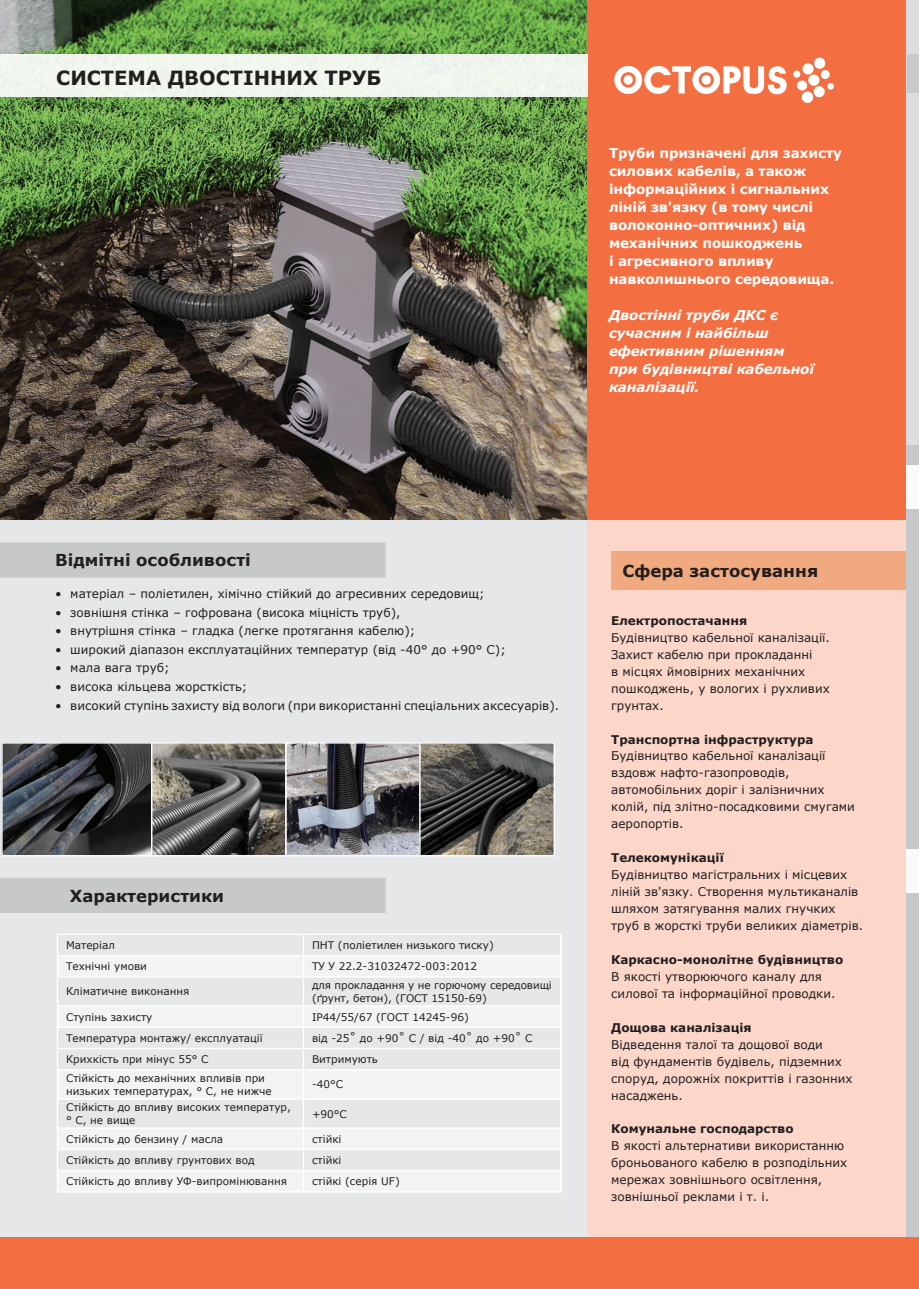
<style>
.page{position:relative;width:919px;height:1289px;background:#fff}
.page>*{position:absolute;margin:0;border:0;box-sizing:border-box;transform-origin:0 0}
.t1{font:700 19.5px "Verdana";color:#231f20}
.t2{font:700 16.5px "Verdana";color:#231f20}
.t3{font:700 13.5px/18px "Verdana";letter-spacing:-.01em;color:#fff}
.t4{font:italic 700 13.5px/18px "Verdana";letter-spacing:-.01em;color:#fff}
.t5{font:12px/17px "Verdana";color:#231f20}
.t6{font:700 12px "Verdana";color:#231f20}
.t7{font:10.5px/12.6px "Verdana";color:#231f20}
</style>
<div class="page">
<div style="left:582px;top:0;width:324px;height:1288px;background:#f36f42"></div>
<div style="left:585px;top:520px;width:321px;height:762px;background:#fbd6c9"></div>
<div style="left:0;top:519px;width:586px;height:769px;background:#e6e7e9"></div>
<div style="left:0;top:878px;width:386px;height:35px;background:#c7c8ca"></div>
<img style="left:3px;top:744px;width:550px;height:110px">
<div style="left:1px;top:742px;width:152px;height:114px;border:1px solid #fff"></div>
<div style="left:151px;top:742px;width:136px;height:114px;border:1px solid #fff"></div>
<div style="left:285px;top:742px;width:136px;height:114px;border:1px solid #fff"></div>
<div style="left:419px;top:742px;width:136px;height:114px;border:1px solid #fff"></div>
<img style="left:0;top:0;width:586px;height:519px">
<div style="left:0;top:54px;width:587px;height:43px;background:#f1f7ee"></div>
<div style="left:0;top:542px;width:386px;height:36px;background:#c7c8ca"></div>
<div style="left:611px;top:551px;width:295px;height:38px;background:#f1aa80"></div>
<svg style="left:614px;top:66px;width:172px;height:28px"></svg>
<div style="left:623px;top:75px;width:9px;height:10px;background:#fff;border-radius:50%"></div>
<div style="left:701px;top:75px;width:9px;height:10px;background:#fff;border-radius:50%"></div>
<svg style="left:793px;top:58px;width:40px;height:45px"></svg>
<div style="left:58px;top:956px;width:502px;height:235px;background:#f2f3f4"></div>
<svg style="left:58px;top:977px;width:502px;height:192px"></svg>
<svg style="left:58px;top:1006px;width:502px;height:142px;fill:#f2f3f4"></svg>
<hr style="left:57px;top:933px;width:246px;height:2px;background:#fff">
<hr style="left:303px;top:933px;width:258px;height:2px;background:#fff">
<hr style="left:57px;top:1047px;width:246px;height:2px;background:#fff">
<hr style="left:303px;top:1047px;width:258px;height:2px;background:#fff">
<hr style="left:57px;top:1069px;width:246px;height:1px;background:#fff">
<hr style="left:303px;top:1069px;width:258px;height:1px;background:#fff">
<hr style="left:57px;top:1098px;width:246px;height:1px;background:#fff">
<hr style="left:303px;top:1098px;width:258px;height:1px;background:#fff">
<hr style="left:57px;top:1127px;width:246px;height:1px;background:#fff">
<hr style="left:303px;top:1127px;width:258px;height:1px;background:#fff">
<hr style="left:57px;top:1148px;width:246px;height:2px;background:#fff">
<hr style="left:303px;top:1148px;width:258px;height:2px;background:#fff">
<hr style="left:57px;top:1169px;width:246px;height:2px;background:#fff">
<svg style="left:57px;top:935px;width:1px;height:256px"></svg>
<hr style="left:303px;top:1169px;width:258px;height:2px;background:#fff">
<svg style="left:560px;top:935px;width:1px;height:256px"></svg>
<hr style="left:57px;top:1191px;width:246px;height:1px;background:#fff">
<hr style="left:303px;top:1191px;width:258px;height:1px;background:#fff">
<hr style="left:57px;top:954px;width:246px;height:2px;background:#fff">
<hr style="left:303px;top:954px;width:258px;height:2px;background:#fff">
<hr style="left:57px;top:976px;width:246px;height:1px;background:#fff">
<hr style="left:303px;top:976px;width:258px;height:1px;background:#fff">
<hr style="left:57px;top:1005px;width:246px;height:1px;background:#fff">
<hr style="left:303px;top:1005px;width:258px;height:1px;background:#fff">
<hr style="left:57px;top:1026px;width:246px;height:2px;background:#fff">
<hr style="left:303px;top:1026px;width:258px;height:2px;background:#fff">
<svg style="left:303px;top:935px;width:1px;height:256px"></svg>
<div style="left:906px;top:431px;width:12px;height:831px;background:#c7c8ca"></div>
<div style="left:906px;top:0;width:12px;height:445px;background:#dcdddf"></div>
<div style="left:906px;top:55px;width:12px;height:38px;background:#c7c8ca"></div>
<div style="left:906px;top:849px;width:12px;height:43px;background:#fff"></div>
<div style="left:906px;top:465px;width:12px;height:44px;background:#fff"></div>
<div style="left:0;top:1237px;width:918px;height:51px;background:#f36f42"></div>
<h1 class="t1" style="left:56px;top:64px;width:326px">СИСТЕМА ДВОСТІННИХ ТРУБ</h1>
<p class="t3" style="left:609px;top:144px;width:234px">Труби призначені для захисту силових кабелів, а також інформаційних і сигнальних ліній зв'язку (в тому числі волоконно-оптичних) від механічних пошкоджень<br>і агресивного впливу навколишнього середовища.</p>
<p class="t4" style="left:609px;top:306px;width:206px">Двостінні труби ДКС є сучасним і найбільш ефективним рішенням при будівництві кабельної каналізації.</p>
<h2 class="t2" style="left:55px;top:548px;width:197px">Відмітні особливості</h2>
<p class="t5" style="left:55px;top:585px;width:431px">• матеріал – поліетилен, хімічно стійкий до агресивних середовищ;</p>
<p class="t5" style="left:55px;top:603px;width:347px">• зовнішня стінка – гофрована (висока міцність труб),</p>
<p class="t5" style="left:55px;top:622px;width:361px">• внутрішня стінка – гладка (легке протягання кабелю);</p>
<p class="t5" style="left:55px;top:641px;width:452px">• широкий діапазон експлуатаційних температур (від -40° до +90° С);</p>
<p class="t5" style="left:55px;top:659px;width:116px">• мала вага труб;</p>
<p class="t5" style="left:55px;top:678px;width:193px">• висока кільцева жорсткість;</p>
<p class="t5" style="left:55px;top:696px;width:505px">• високий ступінь захисту від вологи (при використанні спеціальних аксесуарів).</p>
<h2 class="t2" style="left:70px;top:884px;width:155px">Характеристики</h2>
<p class="t7" style="left:66px;top:938px;width:50px">Матеріал</p>
<p class="t7" style="left:312px;top:938px;width:183px">ПНТ (поліетилен низького тиску)</p>
<p class="t7" style="left:66px;top:960px;width:82px">Технічні умови</p>
<p class="t7" style="left:312px;top:960px;width:167px">ТУ У 22.2-31032472-003:2012</p>
<p class="t7" style="left:66px;top:985px;width:125px">Кліматичне виконання</p>
<p class="t7" style="left:312px;top:978px;width:241px">для прокладання у не горючому середовищі (ґрунт, бетон), (ГОСТ 15150-69)</p>
<p class="t7" style="left:66px;top:1010px;width:88px">Ступінь захисту</p>
<p class="t7" style="left:312px;top:1010px;width:158px">IP44/55/67 (ГОСТ 14245-96)</p>
<p class="t7" style="left:66px;top:1031px;width:198px">Температура монтажу/ експлуатації</p>
<p class="t7" style="left:312px;top:1031px;width:222px">від -25˚ до +90˚ С / від -40˚ до +90˚ С</p>
<p class="t7" style="left:66px;top:1052px;width:144px">Крихкість при мінус 55° С</p>
<p class="t7" style="left:312px;top:1052px;width:67px">Витримують</p>
<p class="t7" style="left:66px;top:1071px;width:207px">Стійкість до механічних впливів при низьких температурах, ° С, не нижче</p>
<p class="t7" style="left:312px;top:1078px;width:33px">-40°С</p>
<p class="t7" style="left:66px;top:1100px;width:226px">Стійкість до впливу високих температур, ° С, не вище</p>
<p class="t7" style="left:312px;top:1107px;width:36px">+90°С</p>
<p class="t7" style="left:66px;top:1132px;width:159px">Стійкість до бензину / масла</p>
<p class="t7" style="left:312px;top:1132px;width:31px">стійкі</p>
<p class="t7" style="left:66px;top:1153px;width:190px">Стійкість до впливу грунтових вод</p>
<p class="t7" style="left:312px;top:1153px;width:31px">стійкі</p>
<p class="t7" style="left:66px;top:1175px;width:222px">Стійкість до впливу УФ-випромінювання</p>
<p class="t7" style="left:312px;top:1175px;width:89px">стійкі (серія UF)</p>
<h2 class="t2" style="left:622px;top:559px;width:197px">Сфера застосування</h2>
<p class="t6" style="left:611px;top:612px;width:137px">Електропостачання</p>
<p class="t5" style="left:611px;top:629px;width:220px">Будівництво кабельної каналізації.<br>Захист кабелю при прокладанні<br>в місцях ймовірних механічних пошкоджень, у вологих і рухливих грунтах.</p>
<p class="t6" style="left:611px;top:730px;width:204px">Транспортна інфраструктура</p>
<p class="t5" style="left:611px;top:747px;width:245px">Будівництво кабельної каналізації вздовж нафто-газопроводів, автомобільних доріг і залізничних колій, під злітно-посадковими смугами аеропортів.</p>
<p class="t6" style="left:611px;top:849px;width:114px">Телекомунікації</p>
<p class="t5" style="left:611px;top:866px;width:253px">Будівництво магістральних і місцевих ліній зв'язку. Створення мультиканалів шляхом затягування малих гнучких труб в жорсткі труби великих діаметрів.</p>
<p class="t6" style="left:611px;top:951px;width:233px">Каркасно-монолітне будівництво</p>
<p class="t5" style="left:611px;top:967px;width:226px">В якості утворюючого каналу для силової та інформаційної проводки.</p>
<p class="t6" style="left:611px;top:1018px;width:142px">Дощова каналізація</p>
<p class="t5" style="left:611px;top:1035px;width:243px">Відведення талої та дощової води<br>від фундаментів будівель, підземних споруд, дорожніх покриттів і газонних насаджень.</p>
<p class="t6" style="left:611px;top:1120px;width:184px">Комунальне господарство</p>
<p class="t5" style="left:611px;top:1137px;width:237px">В якості альтернативи використанню броньованого кабелю в розподільних мережах зовнішнього освітлення, зовнішньої реклами і т. і.</p>
</div>
